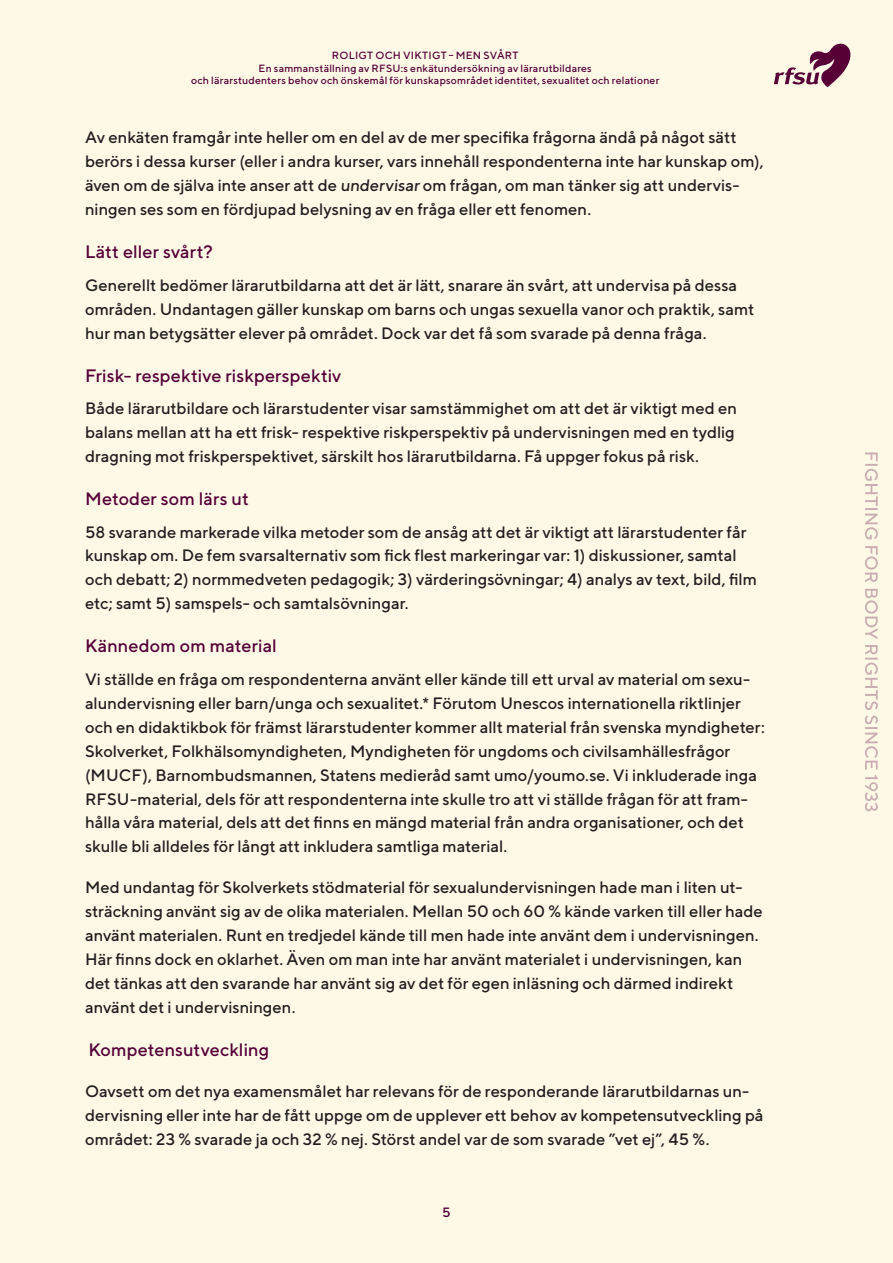
<style>
.page{position:relative;width:893px;height:1263px;background:#fef9e7}
.page>*{position:absolute;margin:0;border:0;box-sizing:border-box;transform-origin:0 0}
.rubbe_3{font:500 18px "TT Norms";letter-spacing:.005em;color:#550038}
.bröd{font:500 18px "TT Norms";letter-spacing:.005em;color:#550038}
.bröd-2{font:500 16.5px/24px "TT Norms";color:#231f20}
.t1{font:500 13.5px "TT Norms";color:#550038}
.t2{font:500 10.5px/12.6px "TT Norms";letter-spacing:.015em;color:#550038;text-align:center}
</style>
<div class="page">
<svg style="left:865px;top:452px;width:13px;height:359px"></svg>
<svg style="left:774px;top:44px;width:76px;height:43px"></svg>
<p class="t2" style="left:191px;top:49px;width:470px">ROLIGT OCH VIKTIGT – MEN SVÅRT<br>En sammanställning av RFSU:s enkätundersökning av lärarutbildares<br>och lärarstudenters behov och önskemål för kunskapsområdet identitet, sexualitet och relationer</p>
<p class="bröd-2" style="left:85px;top:125px;width:680px">Av enkäten framgår inte heller om en del av de mer specifika frågorna ändå på något sätt berörs i dessa kurser (eller i andra kurser, vars innehåll respondenterna inte har kunskap om), även om de själva inte anser att de undervisar om frågan, om man tänker sig att undervis&shy;ningen ses som en fördjupad belysning av en fråga eller ett fenomen.</p>
<p class="rubbe_3" style="left:85px;top:241px;width:129px">Lätt eller svårt?</p>
<p class="bröd-2" style="left:85px;top:273px;width:671px">Generellt bedömer lärarutbildarna att det är lätt, snarare än svårt, att undervisa på dessa områden. Undantagen gäller kunskap om barns och ungas sexuella vanor och praktik, samt hur man betygsätter elever på området. Dock var det få som svarade på denna fråga.</p>
<p class="rubbe_3" style="left:85px;top:364px;width:258px">Frisk- respektive riskperspektiv</p>
<p class="bröd-2" style="left:85px;top:396px;width:653px">Både lärarutbildare och lärarstudenter visar samstämmighet om att det är viktigt med en balans mellan att ha ett frisk- respektive riskperspektiv på undervisningen med en tydlig dragning mot friskperspektivet, särskilt hos lärarutbildarna. Få uppger fokus på risk.</p>
<p class="rubbe_3" style="left:85px;top:488px;width:165px">Metoder som lärs ut</p>
<p class="bröd-2" style="left:85px;top:519px;width:673px">58 svarande markerade vilka metoder som de ansåg att det är viktigt att lärarstudenter får kunskap om. De fem svarsalternativ som fick flest markeringar var: 1) diskussioner, samtal och debatt; 2) normmedveten pedagogik; 3) värderingsövningar; 4) analys av text, bild, film etc; samt 5) samspels- och samtalsövningar.</p>
<p class="rubbe_3" style="left:85px;top:635px;width:193px">Kännedom om material</p>
<p class="bröd-2" style="left:85px;top:667px;width:681px">Vi ställde en fråga om respondenterna använt eller kände till ett urval av material om sexu&shy;alundervisning eller barn/unga och sexualitet.* Förutom Unescos internationella riktlinjer och en didaktikbok för främst lärarstudenter kommer allt material från svenska myndigheter:<br>Skolverket, Folkhälsomyndigheten, Myndigheten för ungdoms och civilsamhällesfrågor (MUCF), Barnombudsmannen, Statens medieråd samt umo/youmo.se. Vi inkluderade inga RFSU-material, dels för att respondenterna inte skulle tro att vi ställde frågan för att fram&shy;hålla våra material, dels att det finns en mängd material från andra organisationer, och det skulle bli alldeles för långt att inkludera samtliga material.</p>
<p class="bröd-2" style="left:85px;top:875px;width:679px">Med undantag för Skolverkets stödmaterial för sexualundervisningen hade man i liten ut&shy;sträckning använt sig av de olika materialen. Mellan 50 och 60 % kände varken till eller hade använt materialen. Runt en tredjedel kände till men hade inte använt dem i undervisningen.<br>Här finns dock en oklarhet. Även om man inte har använt materialet i undervisningen, kan det tänkas att den svarande har använt sig av det för egen inläsning och därmed indirekt använt det i undervisningen.</p>
<p class="bröd" style="left:88px;top:1038px;width:182px">Kompetensutveckling</p>
<p class="bröd-2" style="left:85px;top:1079px;width:680px">Oavsett om det nya examensmålet har relevans för de responderande lärarutbildarnas un&shy;dervisning eller inte har de fått uppge om de upplever ett behov av kompetensutveckling på området: 23 % svarade ja och 32 % nej. Störst andel var de som svarade ”vet ej”, 45 %.</p>
<p class="t1" style="left:442px;top:1204px;width:10px">5</p>
</div>
